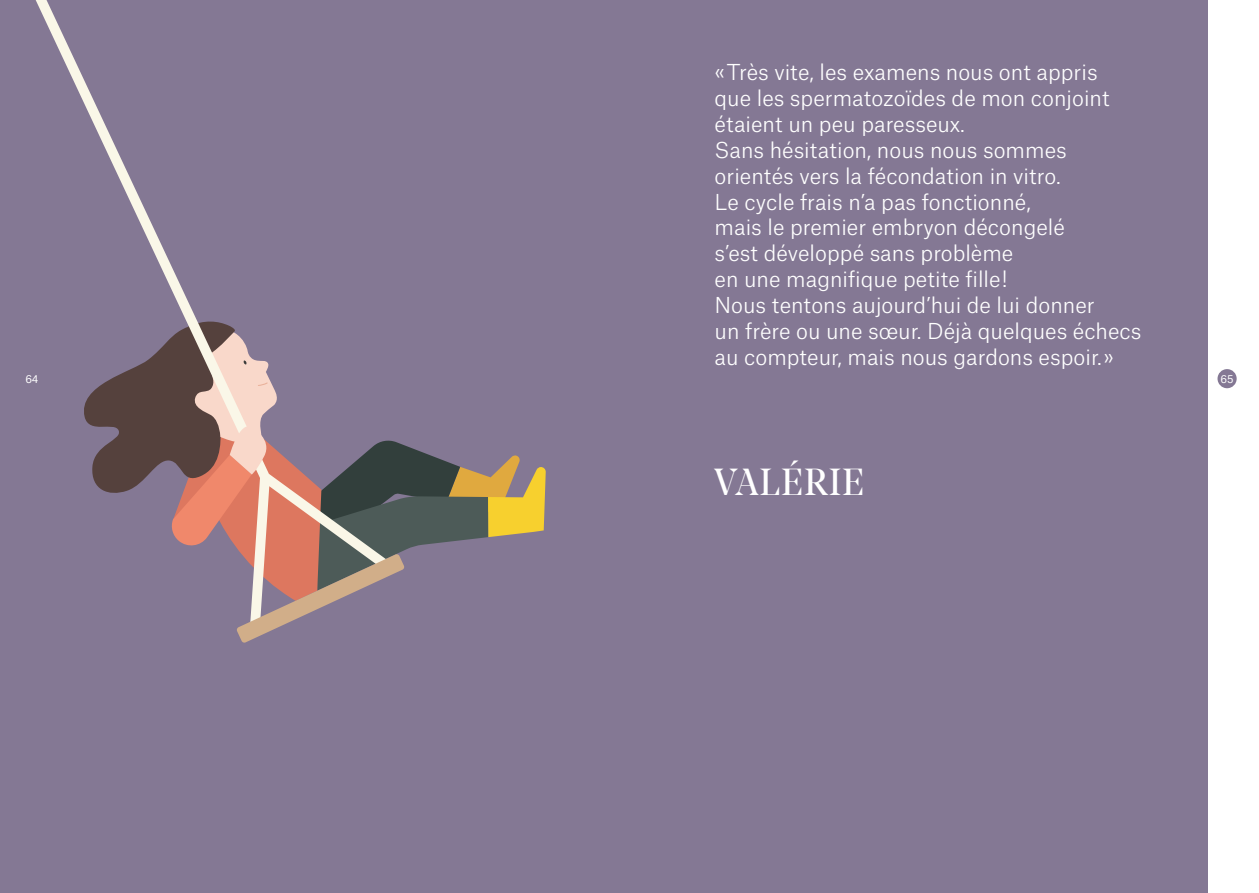
<style>
.page{position:relative;width:1259px;height:893px;background:#fff}
.page>*{position:absolute;margin:0;border:0;box-sizing:border-box;transform-origin:0 0}
.t1{font:37.5px "Noe Display";letter-spacing:.02em;color:#fff}
.t2{font:300 21px/25.8px "Atlas Grotesk";color:#fff}
.t3{font:10.5px "Atlas Grotesk";color:#fff}
</style>
<div class="page">
<div style="left:1217px;top:369px;width:19px;height:19px;background:#847894;border-radius:50%"></div>
<div style="left:0;top:0;width:1208px;height:893px;background:#847894"></div>
<svg style="left:36px;top:0;width:160px;height:319px"></svg>
<svg style="left:84px;top:319px;width:462px;height:324px"></svg>
<p class="t3" style="left:25px;top:370px;width:14px">64</p>
<p class="t2" style="left:714px;top:57px;width:428px">« Très vite, les examens nous ont appris<br>que les spermatozoïdes de mon conjoint étaient un peu paresseux.<br>Sans hésitation, nous nous sommes orientés vers la fécondation in vitro.<br>Le cycle frais n’a pas fonctionné,<br>mais le premier embryon décongelé<br>s’est développé sans problème<br>en une magnifique petite fille !<br>Nous tentons aujourd’hui de lui donner<br>un frère ou une sœur. Déjà quelques échecs au compteur, mais nous gardons espoir. »</p>
<h1 class="t1" style="left:714px;top:458px;width:151px">VALÉRIE</h1>
<p class="t3" style="left:1220px;top:370px;width:14px">65</p>
</div>
